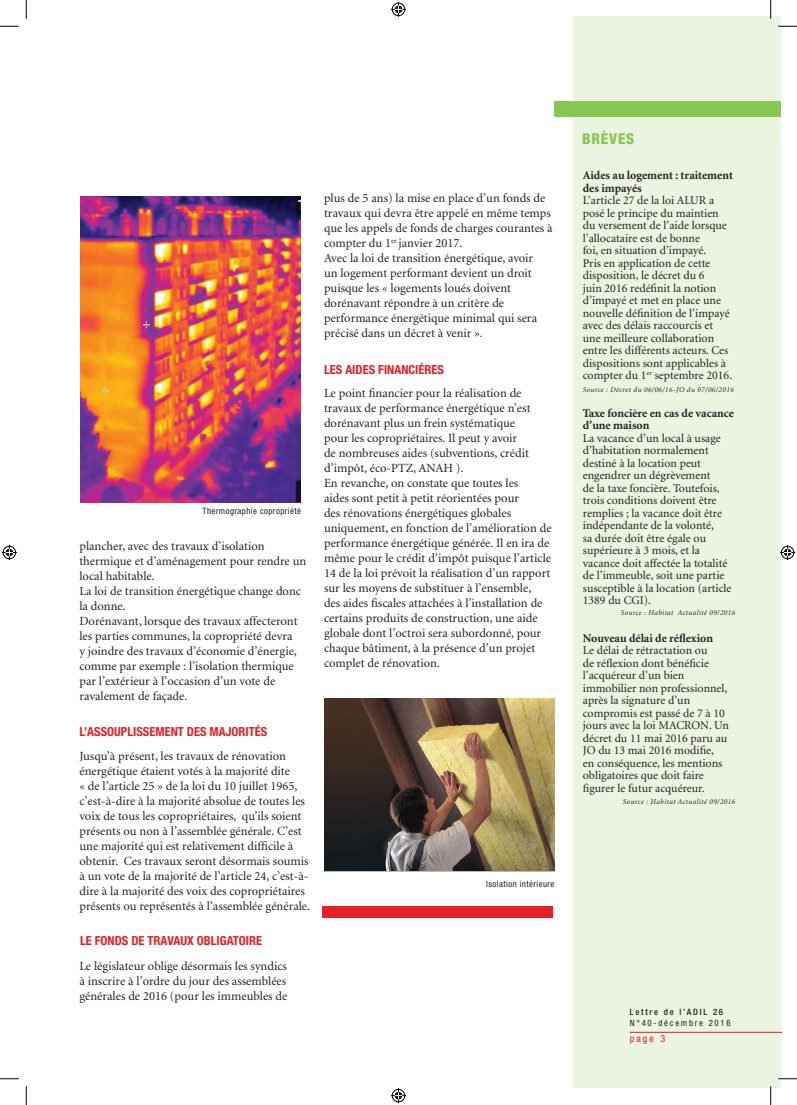
<style>
.page{position:relative;width:797px;height:1105px;background:#fff}
.page>*{position:absolute;margin:0;border:0;box-sizing:border-box;transform-origin:0 0}
.t1{font:800 condensed 15px "Helvetica Neue LT";letter-spacing:.05em;color:#89c650}
.t2{font:12.5px/15px "Minion LT";color:#231f20}
.t3{font:700 condensed 12.5px "Helvetica Neue LT";color:#e41f25}
.t4{font:11.88px/12.5px "Minion LT";color:#231f20}
.t5{font:700 11.88px/12.5px "Minion LT";color:#231f20}
.t6{font:condensed 10px "Helvetica Neue LT";color:#e41f25}
.t7{font:condensed 8.75px "Helvetica Neue LT";letter-spacing:.05em;color:#231f20}
.t8{font:condensed 8.75px "Helvetica Neue LT";letter-spacing:.2em;color:#231f20}
.t9{font:500 condensed 8.75px "Helvetica Neue LT";letter-spacing:.2em;color:#231f20}
.t10{font:italic 7.5px "Minion LT";letter-spacing:.05em;color:#231f20}
</style>
<div class="page">
<div style="left:573px;top:16px;width:208px;height:1071px;background:#ebf4e1"></div>
<div style="left:322px;top:906px;width:230px;height:12px;background:#e41f25"></div>
<div style="left:554px;top:101px;width:227px;height:16px;background:#89c650"></div>
<img style="left:324px;top:699px;width:230px;height:172px">
<hr style="left:629px;top:1032px;width:152px;height:1px;background:#e41f25">
<img style="left:80px;top:196px;width:220px;height:307px">
<svg style="left:0;top:25px;width:19px;height:2px"></svg>
<svg style="left:778px;top:25px;width:19px;height:2px"></svg>
<svg style="left:0;top:1078px;width:19px;height:1px"></svg>
<svg style="left:778px;top:1078px;width:19px;height:1px"></svg>
<svg style="left:25px;top:0;width:2px;height:19px"></svg>
<svg style="left:25px;top:1086px;width:2px;height:19px"></svg>
<svg style="left:770px;top:0;width:1px;height:19px"></svg>
<svg style="left:770px;top:1086px;width:1px;height:19px"></svg>
<svg style="left:391px;top:2px;width:15px;height:15px"></svg>
<svg style="left:391px;top:1088px;width:15px;height:15px"></svg>
<svg style="left:2px;top:545px;width:15px;height:15px"></svg>
<svg style="left:780px;top:545px;width:15px;height:15px"></svg>
<p class="t7" style="left:202px;top:506px;width:100px">Thermographie copropriété</p>
<p class="t2" style="left:79px;top:539px;width:228px">plancher, avec des travaux d’isolation thermique et d’aménagement pour rendre un local habitable.<br>La loi de transition énergétique change donc la donne.<br>Dorénavant, lorsque des travaux affecteront les parties communes, la copropriété devra<br>y joindre des travaux d’économie d’énergie, comme par exemple : l’isolation thermique par l’extérieur à l’occasion d’un vote de ravalement de façade.</p>
<p class="t3" style="left:79px;top:724px;width:189px">L’ASSOUPLISSEMENT DES MAJORITÉS</p>
<p class="t2" style="left:79px;top:749px;width:232px">Jusqu’à présent, les travaux de rénovation énergétique étaient votés à la majorité dite<br>« de l’article 25 » de la loi du 10 juillet 1965, c’est-à-dire à la majorité absolue de toutes les voix de tous les copropriétaires, qu’ils soient présents ou non à l’assemblée générale. C’est une majorité qui est relativement difficile à obtenir. Ces travaux seront désormais soumis à un vote de la majorité de l’article 24, c’est-à&shy;dire à la majorité des voix des copropriétaires présents ou représentés à l’assemblée générale.</p>
<p class="t3" style="left:80px;top:933px;width:184px">LE FONDS DE TRAVAUX OBLIGATOIRE</p>
<p class="t2" style="left:79px;top:959px;width:209px;text-align:justify">Le législateur oblige désormais les syndics à inscrire à l’ordre du jour des assemblées générales de 2016 (pour les immeubles de</p>
<p class="t2" style="left:324px;top:191px;width:230px">plus de 5 ans) la mise en place d’un fonds de travaux qui devra être appelé en même temps que les appels de fonds de charges courantes à compter du 1<sup>er</sup> janvier 2017.<br>Avec la loi de transition énergétique, avoir<br>un logement performant devient un droit puisque les « logements loués doivent dorénavant répondre à un critère de performance énergétique minimal qui sera précisé dans un décret à venir ».</p>
<p class="t3" style="left:324px;top:362px;width:121px">LES AIDES FINANCIÉRES</p>
<p class="t2" style="left:324px;top:386px;width:229px">Le point financier pour la réalisation de travaux de performance énergétique n’est dorénavant plus un frein systématique<br>pour les copropriétaires. Il peut y avoir<br>de nombreuses aides (subventions, crédit d’impôt, éco-PTZ, ANAH ).<br>En revanche, on constate que toutes les<br>aides sont petit à petit réorientées pour<br>des rénovations énergétiques globales uniquement, en fonction de l’amélioration de performance énergétique générée. Il en ira de même pour le crédit d’impôt puisque l’article 14 de la loi prévoit la réalisation d’un rapport sur les moyens de substituer à l’ensemble,<br>des aides fiscales attachées à l’installation de certains produits de construction, une aide globale dont l’octroi sera subordonné, pour chaque bâtiment, à la présence d’un projet complet de rénovation.</p>
<p class="t7" style="left:486px;top:878px;width:70px">Isolation intérieure</p>
<p class="t1" style="left:582px;top:129px;width:54px">BRÈVES</p>
<p class="t5" style="left:583px;top:170px;width:152px">Aides au logement : traitement des impayés</p>
<p class="t4" style="left:583px;top:195px;width:151px">L’article 27 de la loi ALUR a posé le principe du maintien du versement de l’aide lorsque l’allocataire est de bonne<br>foi, en situation d’impayé.<br>Pris en application de cette disposition, le décret du 6<br>juin 2016 redéfinit la notion d’impayé et met en place une nouvelle définition de l’impayé avec des délais raccourcis et une meilleure collaboration entre les différents acteurs. Ces dispositions sont applicables à compter du 1<sup>er</sup> septembre 2016.</p>
<p class="t5" style="left:583px;top:407px;width:153px">Taxe foncière en cas de vacance d’une maison</p>
<p class="t4" style="left:583px;top:432px;width:150px">La vacance d’un local à usage d’habitation normalement destiné à la location peut engendrer un dégrèvement<br>de la taxe foncière. Toutefois, trois conditions doivent être remplies ; la vacance doit être indépendante de la volonté,<br>sa durée doit être égale ou supérieure à 3 mois, et la vacance doit affectée la totalité de l’immeuble, soit une partie susceptible à la location (article<br>1389 du CGI).</p>
<p class="t5" style="left:583px;top:632px;width:132px">Nouveau délai de réflexion</p>
<p class="t4" style="left:583px;top:645px;width:147px">Le délai de rétractation ou<br>de réflexion dont bénéficie l’acquéreur d’un bien immobilier non professionnel, après la signature d’un compromis est passé de 7 à 10 jours avec la loi MACRON. Un décret du 11 mai 2016 paru au<br>JO du 13 mai 2016 modifie,<br>en conséquence, les mentions obligatoires que doit faire figurer le futur acquéreur.</p>
<p class="t10" style="left:583px;top:386px;width:152px">Source : Décret du 06/06/16-JO du 07/06/2016</p>
<p class="t10" style="left:621px;top:609px;width:116px">Source : Habitat Actualité 09/2016</p>
<p class="t10" style="left:623px;top:798px;width:114px">Source : Habitat Actualité 09/2016</p>
<p class="t9" style="left:629px;top:1007px;width:95px">Lettre de l’ADIL 26</p>
<p class="t8" style="left:629px;top:1018px;width:102px">N°40-décembre 2016</p>
<p class="t6" style="left:629px;top:1033px;width:37px">page 3</p>
</div>
